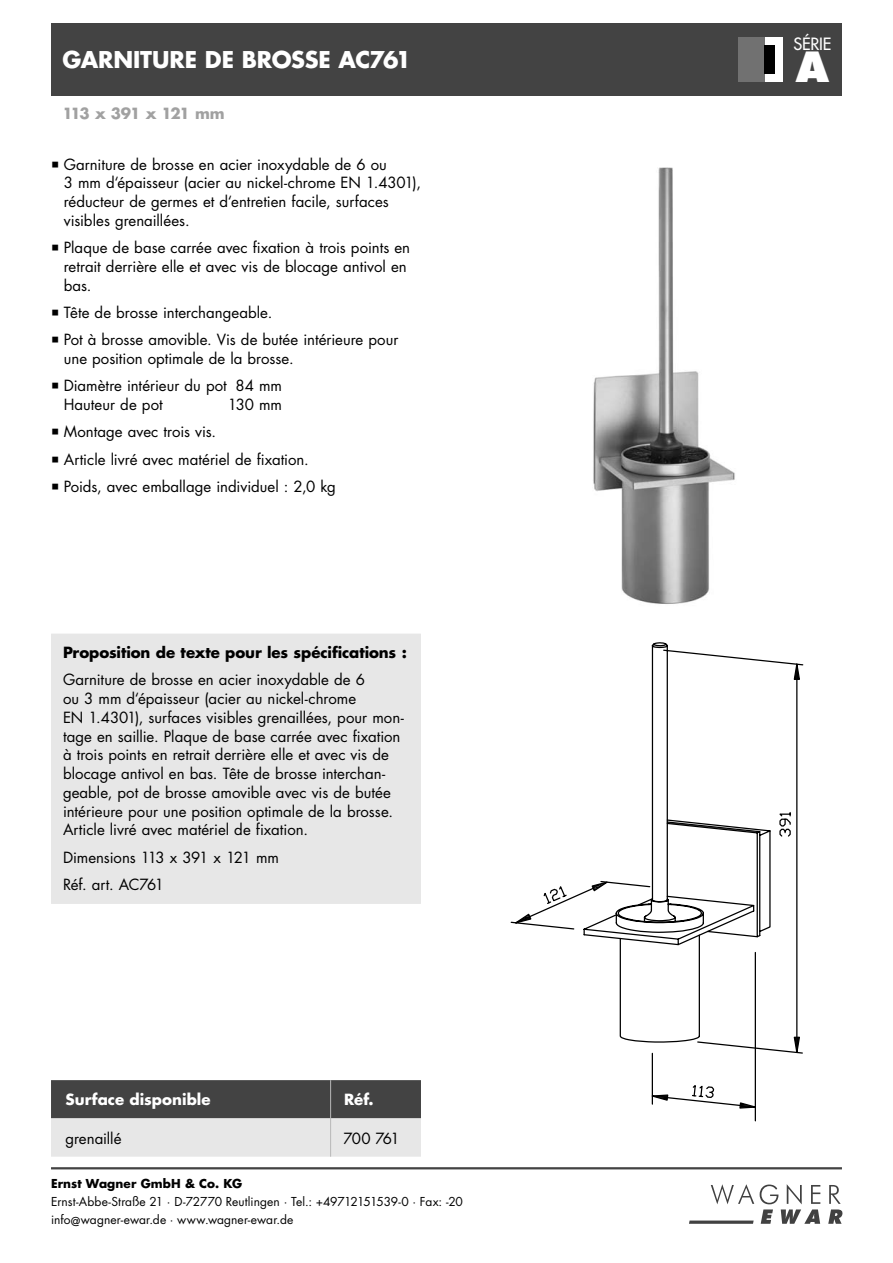
<style>
.page{position:relative;width:893px;height:1263px;background:#fff}
.page>*{position:absolute;margin:0;border:0;box-sizing:border-box;transform-origin:0 0}
.t1{font:800 40.5px "Futura Std";color:#fff}
.t2{font:700 22.5px "Futura Std";letter-spacing:-.01em;color:#fff}
.t3{font:500 16.5px "Futura Std";letter-spacing:-.015em;color:#fff}
.t4{font:15px/18.8px "Futura Std";color:#000}
.t5{font:700 15px "Futura Std";letter-spacing:-.005em;color:#000}
.t6{font:700 15px "Futura Std";letter-spacing:.005em;color:#fff}
.t7{font:700 15px "Futura Std";letter-spacing:-.075em;color:#a1a1a1}
.t8{font:12px/18px "Futura Std";color:#000}
.t9{font:700 12px "Futura Std";letter-spacing:.01em;color:#000}
</style>
<div class="page">
<svg style="left:689px;top:1184px;width:153px;height:40px"></svg>
<hr style="left:51px;top:1167px;width:791px;height:2px;background:#434343">
<div style="left:51px;top:23px;width:791px;height:73px;background:#434343"></div>
<svg style="left:532px;top:642px;width:271px;height:412px"></svg>
<svg style="left:793px;top:656px;width:8px;height:25px"></svg>
<svg style="left:793px;top:1036px;width:8px;height:18px"></svg>
<svg style="left:510px;top:913px;width:22px;height:13px"></svg>
<svg style="left:582px;top:819px;width:189px;height:303px"></svg>
<svg style="left:645px;top:1052px;width:118px;height:57px"></svg>
<img style="left:593px;top:167px;width:142px;height:437px">
<svg style="left:51px;top:1080px;width:370px;height:77px;background:#969696"></svg>
<hr style="left:330px;top:1080px;width:1px;height:38px;background:#b8b8b8">
<hr style="left:330px;top:1118px;width:1px;height:39px;background:#b8b8b8">
<div style="left:738px;top:37px;width:45px;height:45px;background:#fff"></div>
<div style="left:738px;top:37px;width:26px;height:45px;background:#717171"></div>
<div style="left:764px;top:45px;width:11px;height:28px;background:#000"></div>
<div style="left:57px;top:640px;width:358px;height:258px;background:#e7e7e7"></div>
<div style="left:51px;top:634px;width:370px;height:270px;border:12px solid #e7e7e7"></div>
<h2 class="t2" style="left:63px;top:49px;width:350px">GARNITURE DE BROSSE AC761</h2>
<p class="t7" style="left:63px;top:106px;width:164px">113 x 391 x 121 mm</p>
<p class="t4" style="left:64px;top:156px;width:359px">Garniture de brosse en acier inoxydable de 6 ou<br>3 mm d‘épaisseur (acier au nickel-chrome EN 1.4301), réducteur de germes et d‘entretien facile, surfaces visibles grenaillées.</p>
<p class="t4" style="left:64px;top:239px;width:348px">Plaque de base carrée avec fixation à trois points en retrait derrière elle et avec vis de blocage antivol en bas.</p>
<p class="t4" style="left:64px;top:300px;width:336px;line-height:27.3px">Tête de brosse interchangeable.<br>Pot à brosse amovible. Vis de butée intérieure pour</p>
<p class="t4" style="left:64px;top:346px;width:231px;line-height:27.3px">une position optimale de la brosse.<br>Diamètre intérieur du pot 84 mm</p>
<p class="t4" style="left:64px;top:396px;width:100px">Hauteur de pot</p>
<p class="t4" style="left:228px;top:396px;width:56px">130 mm</p>
<p class="t4" style="left:64px;top:419px;width:274px;line-height:27.3px">Montage avec trois vis.<br>Article livré avec matériel de fixation.<br>Poids, avec emballage individuel : 2,0 kg</p>
<p class="t5" style="left:63px;top:645px;width:345px">Proposition de texte pour les spécifications :</p>
<p class="t4" style="left:63px;top:671px;width:342px">Garniture de brosse en acier inoxydable de 6<br>ou 3 mm d‘épaisseur (acier au nickel-chrome<br>EN 1.4301), surfaces visibles grenaillées, pour mon&shy;tage en saillie. Plaque de base carrée avec fixation à trois points en retrait derrière elle et avec vis de blocage antivol en bas. Tête de brosse interchan&shy;geable, pot de brosse amovible avec vis de butée intérieure pour une position optimale de la brosse.<br>Article livré avec matériel de fixation.</p>
<p class="t4" style="left:63px;top:844px;width:218px;line-height:27.3px">Dimensions 113 x 391 x 121 mm<br>Réf. art. AC761</p>
<p class="t6" style="left:65px;top:1093px;width:147px">Surface disponible</p>
<p class="t6" style="left:344px;top:1093px;width:31px">Réf.</p>
<p class="t4" style="left:65px;top:1130px;width:58px">grenaillé</p>
<p class="t4" style="left:343px;top:1130px;width:58px">700 761</p>
<p class="t9" style="left:51px;top:1178px;width:193px">Ernst Wagner GmbH &amp; Co. KG</p>
<p class="t8" style="left:51px;top:1193px;width:413px">Ernst-Abbe-Straße 21 · D-72770 Reutlingen · Tel.: +49712151539-0 · Fax: -20 info@wagner-ewar.de · www.wagner-ewar.de</p>
<p class="t3" style="left:793px;top:37px;width:39px">SÉRIE</p>
<h1 class="t1" style="left:796px;top:48px;width:35px">A</h1>
</div>
